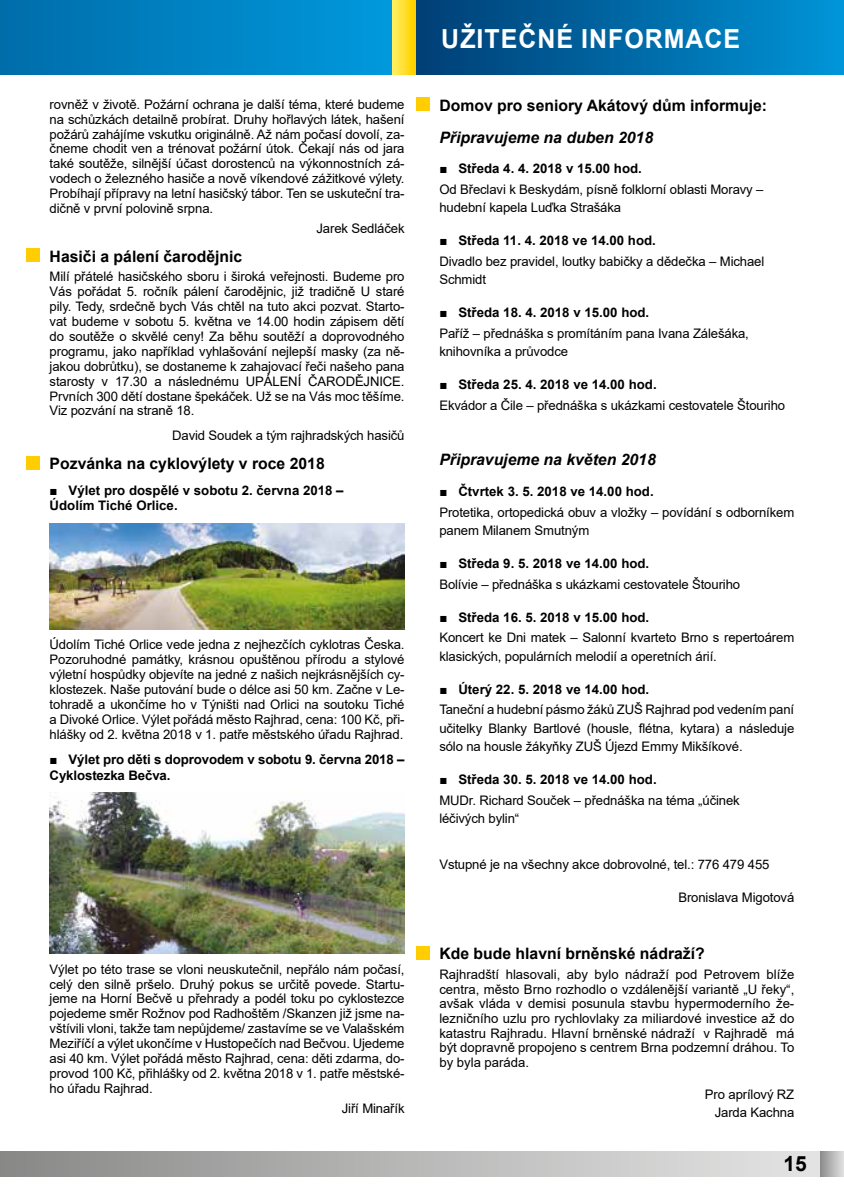
<style>
.page{position:relative;width:844px;height:1191px;background:#fff}
.page>*{position:absolute;margin:0;border:0;box-sizing:border-box;transform-origin:0 0}
.t1{font:700 26.25px "Arial";letter-spacing:.04em;color:#fff;scale:.95 1}
.t2{font:700 21px "Arial";color:#000}
.t3{font:700 15.75px/32.2px "Arial";color:#000}
.t4{font:italic 700 15.75px "Arial";color:#000}
.t5{font:13.12px/14.9px "Arial";letter-spacing:-.01em;color:#000}
.t6{font:700 13.12px/15.8px "Arial";letter-spacing:-.01em;color:#000}
.s1{font-weight:400;font-size:28px;color:#fff}
.s2{font-weight:400}
.s3{font-style:italic}
.s4{font-weight:700}
</style>
<div class="page">
<div style="left:819px;top:1151px;width:24px;height:25px;background:linear-gradient(to right,#888,#dadada)"></div>
<div style="left:0;top:1151px;width:819px;height:25px;background:linear-gradient(to right,#898988,#e5e5e5)"></div>
<svg style="left:0;top:1151px;width:1px;height:25px"></svg>
<img style="left:50px;top:523px;width:354px;height:106px">
<img style="left:50px;top:792px;width:354px;height:161px">
<svg style="left:391px;top:0;width:25px;height:74px;background:#f4dc34"></svg>
<div style="left:416px;top:0;width:427px;height:74px;background:linear-gradient(to right,#003e74,#0095d8)"></div>
<div style="left:0;top:0;width:391px;height:74px;background:linear-gradient(to right,#006caa,#0099dc)"></div>
<h1 class="t1" style="left:441px;top:20px;width:316px">UŽITEČNÉ INFORMACE</h1>
<p class="t5" style="left:50px;top:97px;width:356px;text-align:justify">rovněž v životě. Požární ochrana je další téma, které budeme na schůzkách detailně probírat. Druhy hořlavých látek, hašení požárů zahájíme vskutku originálně. Až nám počasí dovolí, za&shy;čneme chodit ven a trénovat požární útok. Čekají nás od jara také soutěže, silnější účast dorostenců na výkonnostních zá&shy;vodech o železného hasiče a nově víkendové zážitkové výlety.<br>Probíhají přípravy na letní hasičský tábor. Ten se uskuteční tra&shy;dičně v první polovině srpna.</p>
<p class="t5" style="left:316px;top:221px;width:90px">Jarek Sedláček</p>
<p class="t3" style="left:25px;top:240px;width:219px"><span class="s1">■</span> Hasiči a pálení čarodějnic</p>
<p class="t5" style="left:50px;top:269px;width:356px;text-align:justify">Milí přátelé hasičského sboru i široká veřejnosti. Budeme pro Vás pořádat 5. ročník pálení čarodějnic, již tradičně U staré pily. Tedy, srdečně bych Vás chtěl na tuto akci pozvat. Starto&shy;vat budeme v sobotu 5. května ve 14.00 hodin zápisem dětí do soutěže o skvělé ceny! Za běhu soutěží a doprovodného programu, jako například vyhlašování nejlepší masky (za ně&shy;jakou dobrůtku), se dostaneme k zahajovací řeči našeho pana starosty v 17.30 a následnému UPÁLENÍ ČARODĚJNICE.<br>Prvních 300 dětí dostane špekáček. Už se na Vás moc těšíme.<br>Viz pozvání na straně 18.</p>
<p class="t5" style="left:172px;top:428px;width:234px">David Soudek a tým rajhradských hasičů</p>
<p class="t3" style="left:25px;top:447px;width:301px"><span class="s1">■</span> Pozvánka na cyklovýlety v roce 2018</p>
<p class="t6" style="left:50px;top:482px;width:295px"><span class="s2">■</span> Výlet pro dospělé v sobotu 2. června 2018 –<br>Údolím Tiché Orlice.</p>
<p class="t5" style="left:50px;top:637px;width:356px;text-align:justify">Údolím Tiché Orlice vede jedna z nejhezčích cyklotras Česka.<br>Pozoruhodné památky, krásnou opuštěnou přírodu a stylové výletní hospůdky objevíte na jedné z našich nejkrásnějších cy&shy;klostezek. Naše putování bude o délce asi 50 km. Začne v Le&shy;tohradě a ukončíme ho v Týništi nad Orlici na soutoku Tiché a Divoké Orlice. Výlet pořádá město Rajhrad, cena: 100 Kč, při&shy;hlášky od 2. května 2018 v 1. patře městského úřadu Rajhrad.</p>
<p class="t6" style="left:50px;top:752px;width:356px"><span class="s2">■</span> Výlet pro děti s doprovodem v sobotu 9. června 2018 –<br>Cyklostezka Bečva.</p>
<p class="t3" style="left:439px;top:89px;width:329px;text-indent:-25px"><span class="s1">■</span> Domov pro seniory Akátový dům informuje:<br><span class="s3">Připravujeme na duben 2018</span></p>
<p class="t5" style="left:439px;top:158px;width:325px;line-height:20.7px">■ <span class="s4">Středa 4. 4. 2018 v 15.00 hod.<br></span>Od Břeclavi k Beskydám, písně folklorní oblasti Moravy –</p>
<p class="t5" style="left:439px;top:200px;width:183px">hudební kapela Luďka Strašáka</p>
<p class="t5" style="left:439px;top:230px;width:326px;line-height:20.7px">■ <span class="s4">Středa 11. 4. 2018 ve 14.00 hod.<br></span>Divadlo bez pravidel, loutky babičky a dědečka – Michael</p>
<p class="t5" style="left:439px;top:272px;width:48px">Schmidt</p>
<p class="t5" style="left:439px;top:302px;width:311px;line-height:20.7px">■ <span class="s4">Středa 18. 4. 2018 v 15.00 hod.<br></span>Paříž – přednáška s promítáním pana Ivana Zálešáka,</p>
<p class="t5" style="left:439px;top:344px;width:130px">knihovníka a průvodce</p>
<p class="t5" style="left:439px;top:374px;width:347px;line-height:20.7px">■ <span class="s4">Středa 25. 4. 2018 ve 14.00 hod.<br></span>Ekvádor a Čile – přednáška s ukázkami cestovatele Štouriho</p>
<p class="t4" style="left:439px;top:449px;width:218px">Připravujeme na květen 2018</p>
<p class="t5" style="left:439px;top:481px;width:356px;line-height:20.7px">■ <span class="s4">Čtvrtek 3. 5. 2018 ve 14.00 hod.<br></span>Protetika, ortopedická obuv a vložky – povídání s odborníkem</p>
<p class="t5" style="left:439px;top:523px;width:151px">panem Milanem Smutným</p>
<p class="t5" style="left:439px;top:553px;width:302px;line-height:20.7px">■ <span class="s4">Středa 9. 5. 2018 ve 14.00 hod.<br></span>Bolívie – přednáška s ukázkami cestovatele Štouriho</p>
<p class="t5" style="left:439px;top:606px;width:356px;line-height:20.7px">■ <span class="s4">Středa 16. 5. 2018 v 15.00 hod.<br></span>Koncert ke Dni matek – Salonní kvarteto Brno s repertoárem</p>
<p class="t5" style="left:439px;top:648px;width:279px">klasických, populárních melodií a operetních árií.</p>
<p class="t5" style="left:439px;top:678px;width:356px;line-height:20.7px">■ <span class="s4">Úterý 22. 5. 2018 ve 14.00 hod.<br></span>Taneční a hudební pásmo žáků ZUŠ Rajhrad pod vedením paní</p>
<p class="t5" style="left:439px;top:719px;width:356px;line-height:18.2px">učitelky Blanky Bartlové (housle, flétna, kytara) a následuje sólo na housle žákyňky ZUŠ Újezd Emmy Mikšíkové.</p>
<p class="t5" style="left:439px;top:769px;width:302px;line-height:20.7px">■ <span class="s4">Středa 30. 5. 2018 ve 14.00 hod.<br></span>MUDr. Richard Souček – přednáška na téma „účinek</p>
<p class="t5" style="left:439px;top:810px;width:81px">léčivých bylin“</p>
<p class="t5" style="left:439px;top:857px;width:331px">Vstupné je na všechny akce dobrovolné, tel.: 776 479 455</p>
<p class="t5" style="left:678px;top:890px;width:117px">Bronislava Migotová</p>
<p class="t5" style="left:50px;top:961px;width:356px;text-align:justify">Výlet po této trase se vloni neuskutečnil, nepřálo nám počasí, celý den silně pršelo. Druhý pokus se určitě povede. Startu&shy;jeme na Horní Bečvě u přehrady a podél toku po cyklostezce pojedeme směr Rožnov pod Radhoštěm /Skanzen již jsme na&shy;vštívili vloni, takže tam nepůjdeme/ zastavíme se ve Valašském Meziříčí a výlet ukončíme v Hustopečích nad Bečvou. Ujedeme asi 40 km. Výlet pořádá město Rajhrad, cena: děti zdarma, do&shy;provod 100 Kč, přihlášky od 2. května 2018 v 1. patře městské&shy;ho úřadu Rajhrad.</p>
<p class="t5" style="left:342px;top:1100px;width:64px">Jiří Minařík</p>
<p class="t3" style="left:414px;top:937px;width:292px"><span class="s1">■</span> Kde bude hlavní brněnské nádraží?</p>
<p class="t5" style="left:439px;top:966px;width:356px;text-align:justify">Rajhradští hlasovali, aby bylo nádraží pod Petrovem blíže centra, město Brno rozhodlo o vzdálenější variantě „U řeky“, avšak vláda v demisi posunula stavbu hypermoderního že&shy;lezničního uzlu pro rychlovlaky za miliardové investice až do katastru Rajhradu. Hlavní brněnské nádraží v Rajhradě má být dopravně propojeno s centrem Brna podzemní dráhou. To by byla paráda.</p>
<p class="t5" style="left:704px;top:1085px;width:91px;line-height:17.3px;text-align:right">Pro aprílový RZ<br>Jarda Kachna</p>
<h2 class="t2" style="left:783px;top:1148px;width:25px">15</h2>
</div>
